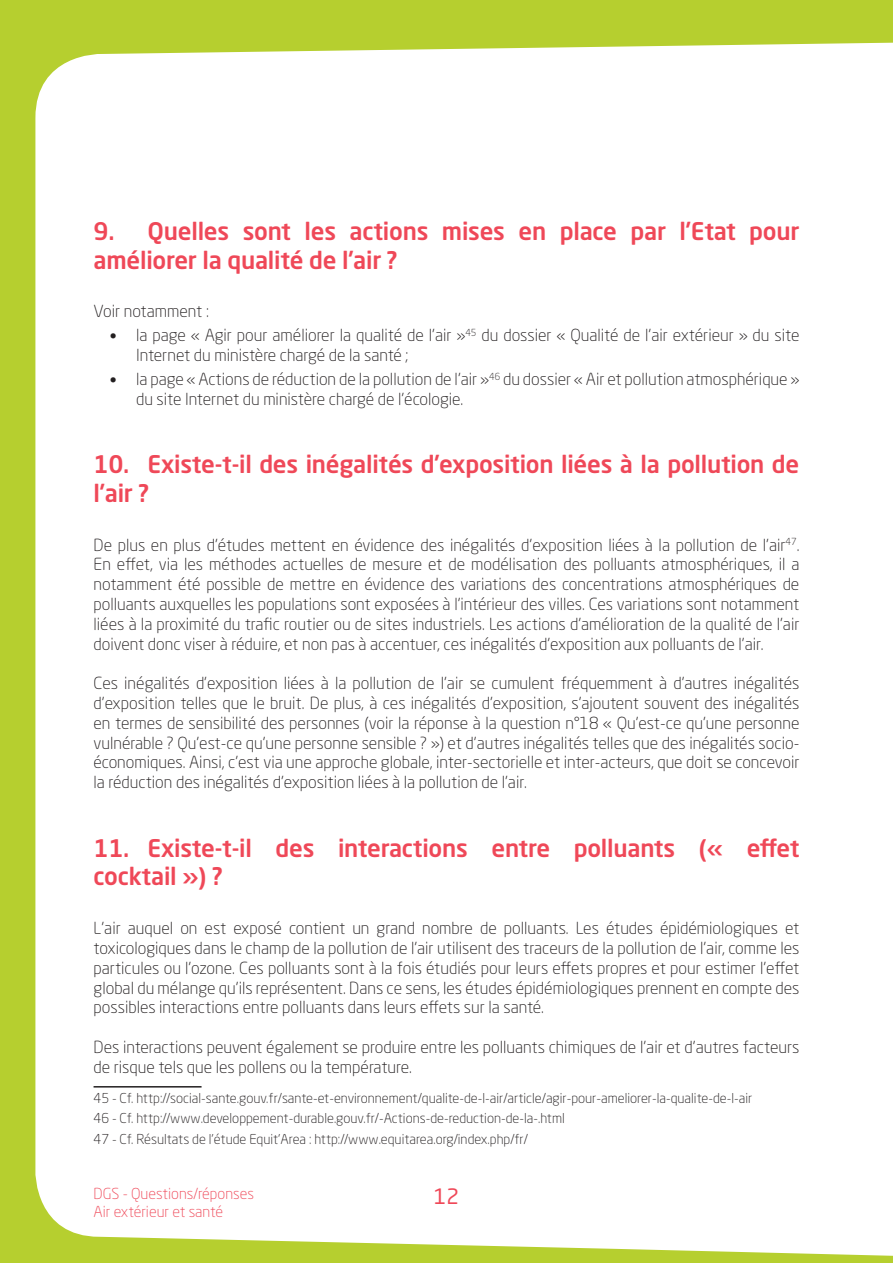
<style>
.page{position:relative;width:893px;height:1263px;background:#b6cf2f}
.page>*{position:absolute;margin:0;border:0;box-sizing:border-box;transform-origin:0 0}
.t1{font:500 24px/28.8px "Neo Sans Std";letter-spacing:-.01em;color:#ef4858}
.t2{font:21px "Neo Sans Std";color:#ef4858}
.t3{font:300 16.5px/19.8px "Neo Sans Std";color:#231f20}
.t4{font:300 15px "Neo Sans Std";color:#ef4858}
.t5{font:300 13.5px/20.4px "Neo Sans Std";color:#231f20}
.s1{font-family:"Calibri";font-weight:400}
</style>
<div class="page">
<div style="left:35px;top:42px;width:858px;height:1214px;background:#fff"></div>
<hr style="left:94px;top:1086px;width:108px;height:1px;background:#231f20">
<h1 class="t1" style="left:94px;top:216px;width:707px">9. Quelles sont les actions mises en place par l’Etat pour améliorer la qualité de l’air ?</h1>
<p class="t3" style="left:94px;top:301px;width:117px">Voir notamment :</p>
<p class="t3" style="left:136px;top:325px;width:665px;text-indent:-27px"><span class="s1">•</span> la page « Agir pour améliorer la qualité de l’air »<sup>45</sup> du dossier « Qualité de l’air extérieur » du site<br>Internet du ministère chargé de la santé ;</p>
<p class="t3" style="left:136px;top:369px;width:665px;text-indent:-27px"><span class="s1">•</span> la page « Actions de réduction de la pollution de l’air »<sup>46</sup> du dossier « Air et pollution atmosphérique » du site Internet du ministère chargé de l’écologie.</p>
<h1 class="t1" style="left:94px;top:449px;width:707px">10. Existe-t-il des inégalités d’exposition liées à la pollution de l’air ?</h1>
<p class="t3" style="left:94px;top:535px;width:707px;text-align:justify">De plus en plus d’études mettent en évidence des inégalités d’exposition liées à la pollution de l’air<sup>47</sup>.<br>En effet, via les méthodes actuelles de mesure et de modélisation des polluants atmosphériques, il a notamment été possible de mettre en évidence des variations des concentrations atmosphériques de polluants auxquelles les populations sont exposées à l’intérieur des villes. Ces variations sont notamment liées à la proximité du trafic routier ou de sites industriels. Les actions d’amélioration de la qualité de l’air doivent donc viser à réduire, et non pas à accentuer, ces inégalités d’exposition aux polluants de l’air.</p>
<p class="t3" style="left:94px;top:673px;width:707px;text-align:justify">Ces inégalités d’exposition liées à la pollution de l’air se cumulent fréquemment à d’autres inégalités d’exposition telles que le bruit. De plus, à ces inégalités d’exposition, s’ajoutent souvent des inégalités en termes de sensibilité des personnes (voir la réponse à la question n°18 « Qu’est-ce qu’une personne vulnérable ? Qu’est-ce qu’une personne sensible ? ») et d’autres inégalités telles que des inégalités socio&shy;économiques. Ainsi, c’est via une approche globale, inter-sectorielle et inter-acteurs, que doit se concevoir la réduction des inégalités d’exposition liées à la pollution de l’air.</p>
<h1 class="t1" style="left:94px;top:833px;width:707px">11. Existe-t-il des interactions entre polluants (« effet cocktail ») ?</h1>
<p class="t3" style="left:94px;top:918px;width:707px;text-align:justify">L’air auquel on est exposé contient un grand nombre de polluants. Les études épidémiologiques et toxicologiques dans le champ de la pollution de l’air utilisent des traceurs de la pollution de l’air, comme les particules ou l’ozone. Ces polluants sont à la fois étudiés pour leurs effets propres et pour estimer l’effet global du mélange qu’ils représentent. Dans ce sens, les études épidémiologiques prennent en compte des possibles interactions entre polluants dans leurs effets sur la santé.</p>
<p class="t3" style="left:94px;top:1037px;width:707px">Des interactions peuvent également se produire entre les polluants chimiques de l’air et d’autres facteurs de risque tels que les pollens ou la température.</p>
<p class="t5" style="left:94px;top:1088px;width:660px">45 - Cf. http://social-sante.gouv.fr/sante-et-environnement/qualite-de-l-air/article/agir-pour-ameliorer-la-qualite-de-l-air<br>46 - Cf. http://www.developpement-durable.gouv.fr/-Actions-de-reduction-de-la-.html<br>47 - Cf. Résultats de l’étude Equit’Area : http://www.equitarea.org/index.php/fr/</p>
<p class="t4" style="left:94px;top:1185px;width:162px">DGS - Questions/réponses</p>
<p class="t2" style="left:434px;top:1183px;width:27px">12</p>
<p class="t4" style="left:94px;top:1203px;width:131px">Air extérieur et santé</p>
</div>
